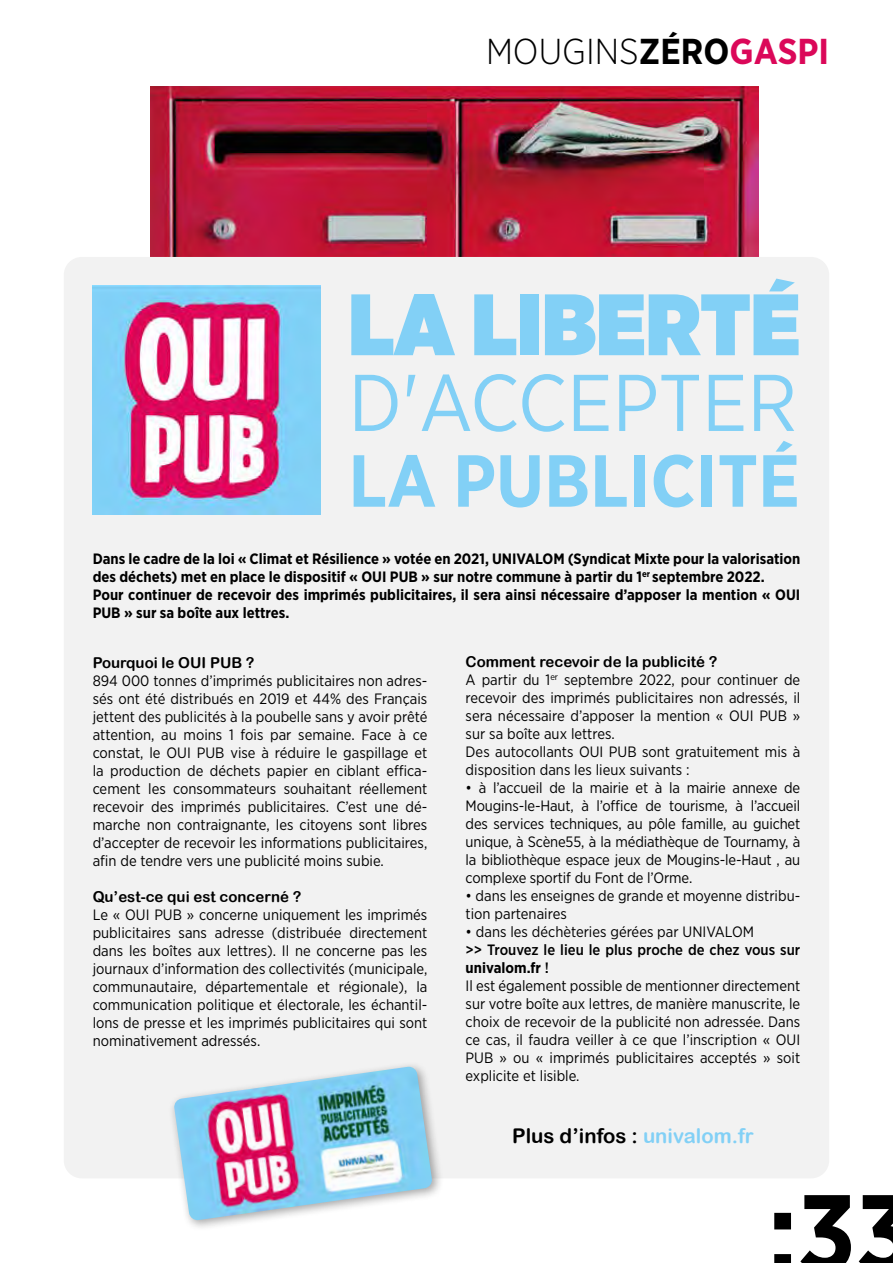
<style>
.page{position:relative;width:893px;height:1263px;background:#fff}
.page>*{position:absolute;margin:0;border:0;box-sizing:border-box;transform-origin:0 0}
.t1{font:700 108px "Gotham Narrow";color:#000}
.t2{font:900 86.85px "Gotham Narrow";color:#82d0f6}
.t3{font:80.25px "Gotham Narrow";color:#82d0f6}
.t4{font:700 73.5px "Gotham Narrow";color:#82d0f6}
.t5{font:300 36px "Gotham Narrow";color:#000}
.t6{font:20.25px "Arial Rounded MT Bold";color:#000}
.t7{font:15px/18px "Gotham Narrow";color:#000;text-align:justify}
.t8{font:700 15px/18px "Gotham Narrow";color:#000}
.t9{font:15px "Arial Rounded MT Bold";color:#000}
.s1{font-weight:700}
.s2{font-weight:700;color:#db0859}
.s3{font-weight:500}
.s4{color:#82d0f6}
</style>
<div class="page">
<img style="left:151px;top:86px;width:607px;height:171px">
<div style="left:64px;top:257px;width:765px;height:921px;background:#f2f2f2;border-radius:18px"></div>
<img style="left:93px;top:286px;width:227px;height:228px">
<div style="left:168px;top:1061px;width:276px;height:171px;background:#000;opacity:.35"></div>
<img style="left:174px;top:1067px;width:258px;height:153px">
<h3 class="t5" style="left:486px;top:30px;width:345px">MOUGINS<span class="s1">ZÉRO</span><span class="s2">GASPI</span></h3>
<h2 class="t2" style="left:348px;top:266px;width:453px">LA LIBERTÉ</h2>
<h3 class="t3" style="left:348px;top:353px;width:450px">D'ACCEPTER</h3>
<h3 class="t4" style="left:348px;top:434px;width:453px">LA PUBLICITÉ</h3>
<p class="t8" style="left:93px;top:550px;width:709px">Dans le cadre de la loi « Climat et Résilience » votée en 2021, UNIVALOM (Syndicat Mixte pour la valorisation des déchets) met en place le dispositif « OUI PUB » sur notre commune à partir du 1<sup>er</sup> septembre 2022.<br>Pour continuer de recevoir des imprimés publicitaires, il sera ainsi nécessaire d’apposer la mention « OUI PUB » sur sa boîte aux lettres.</p>
<p class="t9" style="left:93px;top:654px;width:163px">Pourquoi le OUI PUB ?</p>
<p class="t7" style="left:93px;top:672px;width:336px">894 000 tonnes d’imprimés publicitaires non adres&shy;sés ont été distribués en 2019 et 44% des Français jettent des publicités à la poubelle sans y avoir prêté attention, au moins 1 fois par semaine. Face à ce constat, le OUI PUB vise à réduire le gaspillage et la production de déchets papier en ciblant effica&shy;cement les consommateurs souhaitant réellement recevoir des imprimés publicitaires. C’est une dé&shy;marche non contraignante, les citoyens sont libres d’accepter de recevoir les informations publicitaires, afin de tendre vers une publicité moins subie.</p>
<p class="t9" style="left:93px;top:888px;width:210px">Qu’est-ce qui est concerné ?</p>
<p class="t7" style="left:93px;top:906px;width:336px">Le « OUI PUB » concerne uniquement les imprimés publicitaires sans adresse (distribuée directement dans les boîtes aux lettres). Il ne concerne pas les journaux d’information des collectivités (municipale, communautaire, départementale et régionale), la communication politique et électorale, les échantil&shy;lons de presse et les imprimés publicitaires qui sont nominativement adressés.</p>
<p class="t9" style="left:466px;top:653px;width:253px">Comment recevoir de la publicité ?</p>
<p class="t7" style="left:466px;top:671px;width:336px;text-align:left">A partir du 1<sup>er</sup> septembre 2022, pour continuer de recevoir des imprimés publicitaires non adressés, il sera nécessaire d’apposer la mention « OUI PUB » sur sa boîte aux lettres.<br>Des autocollants OUI PUB sont gratuitement mis à disposition dans les lieux suivants :</p>
<p class="t7" style="left:466px;top:779px;width:336px">• à l’accueil de la mairie et à la mairie annexe de Mougins-le-Haut, à l’office de tourisme, à l’accueil des services techniques, au pôle famille, au guichet unique, à Scène55, à la médiathèque de Tournamy, à la bibliothèque espace jeux de Mougins-le-Haut , au complexe sportif du Font de l’Orme.</p>
<p class="t7" style="left:466px;top:887px;width:336px">• dans les enseignes de grande et moyenne distribu&shy;tion partenaires</p>
<p class="t7" style="left:466px;top:923px;width:290px">• dans les déchèteries gérées par UNIVALOM</p>
<p class="t7" style="left:466px;top:941px;width:336px;text-align:left"><span class="s3">&gt;&gt; Trouvez le lieu le plus proche de chez vous sur </span><span class="s1">univalom.fr</span> <span class="s3">!<br></span>Il est également possible de mentionner directement sur votre boîte aux lettres, de manière manuscrite, le choix de recevoir de la publicité non adressée. Dans ce cas, il faudra veiller à ce que l’inscription « OUI PUB » ou « imprimés publicitaires acceptés » soit explicite et lisible.</p>
<h3 class="t6" style="left:512px;top:1124px;width:243px">Plus d’infos : <span class="s4">univalom.fr</span></h3>
<h1 class="t1" style="left:768px;top:1163px;width:148px">:33</h1>
</div>
